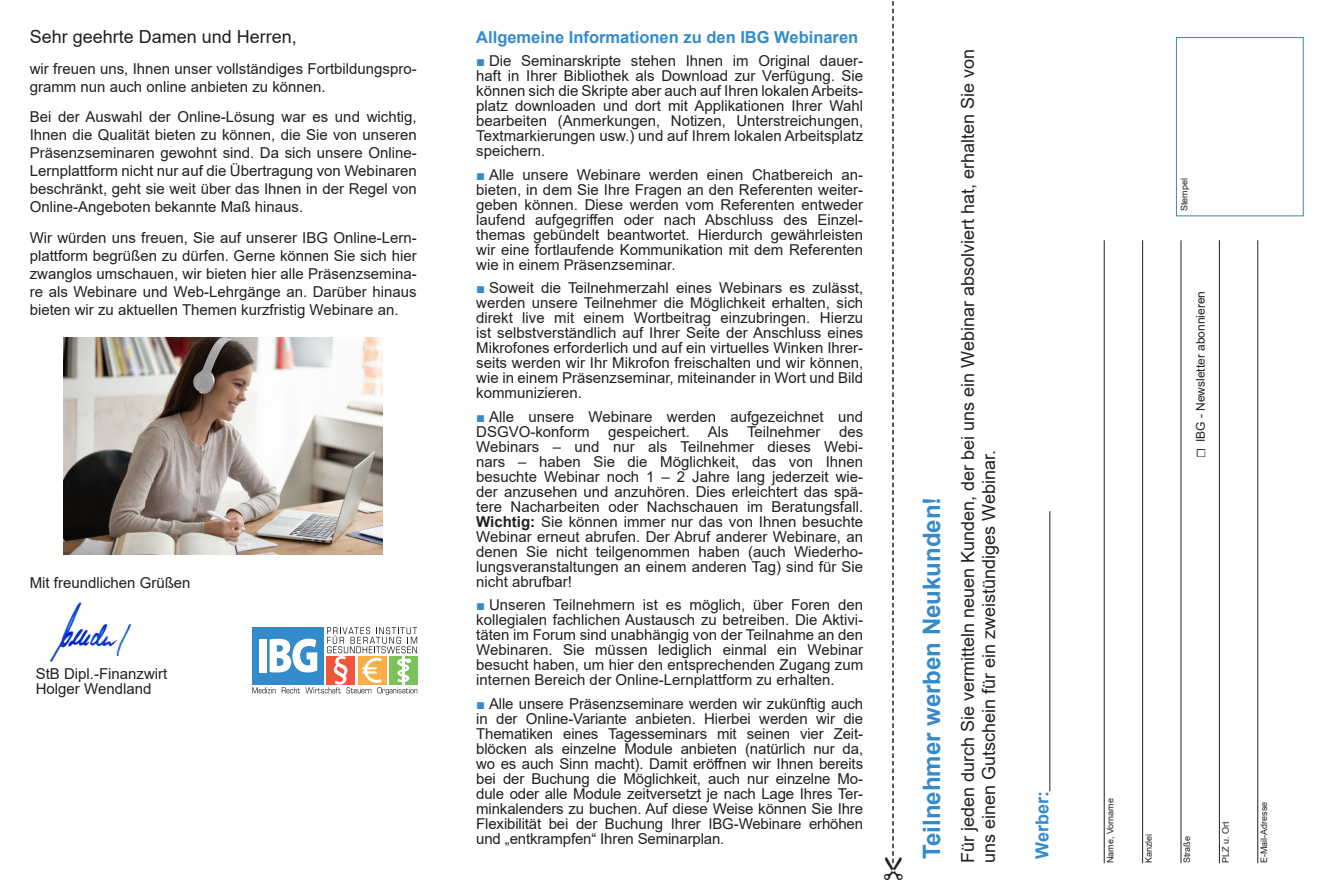
<style>
.page{position:relative;width:1331px;height:893px;background:#fff}
.page>*{position:absolute;margin:0;border:0;box-sizing:border-box;transform-origin:0 0}
.t1{font:700 24px "Arial";color:#348bcb}
.t2{font:18px/21px "Arial";color:#231f20}
.t3{font:700 18px "Arial";color:#348bcb}
.t4{font:700 16.5px "Arial";color:#348bcb}
.t5{font:15px/15px "Arial";color:#231f20;text-align:justify}
.t6{font:12px "Arial";color:#231f20}
.t7{font:9px "Arial";color:#231f20}
.s1{font-family:"Times New Roman";color:#368bc8}
.s2{font-weight:700}
.s3{font-family:"Minion Pro"}
</style>
<div class="page">
<hr style="left:1104px;top:240px;width:1px;height:623px;background:#231f20">
<hr style="left:1142px;top:240px;width:1px;height:623px;background:#231f20">
<hr style="left:1181px;top:240px;width:1px;height:623px;background:#231f20">
<hr style="left:1219px;top:240px;width:1px;height:623px;background:#231f20">
<hr style="left:1257px;top:240px;width:1px;height:623px;background:#231f20">
<div style="left:1176px;top:37px;width:128px;height:179px;border:1px solid #348bcb"></div>
<img style="left:49px;top:603px;width:83px;height:59px">
<div style="left:389px;top:656px;width:29px;height:28px;background:#7ac35c"></div>
<svg style="left:252px;top:627px;width:165px;height:68px"></svg>
<img style="left:64px;top:338px;width:319px;height:216px">
<hr style="left:1049px;top:511px;width:1px;height:280px;background:#231f20">
<svg style="left:892px;top:1px;width:2px;height:863px"></svg>
<p class="t2" style="left:30px;top:26px;width:269px">Sehr geehrte Damen und Herren,</p>
<p class="t5" style="left:30px;top:59px;width:388px;line-height:18px">wir freuen uns, Ihnen unser vollständiges Fortbildungspro&shy;gramm nun auch online anbieten zu können.</p>
<p class="t5" style="left:30px;top:108px;width:388px;line-height:18px">Bei der Auswahl der Online-Lösung war es und wichtig, Ihnen die Qualität bieten zu können, die Sie von unseren Präsenzseminaren gewohnt sind. Da sich unsere Online-Lernplattform nicht nur auf die Übertragung von Webinaren beschränkt, geht sie weit über das Ihnen in der Regel von Online-Angeboten bekannte Maß hinaus.</p>
<p class="t5" style="left:30px;top:229px;width:388px;line-height:18px">Wir würden uns freuen, Sie auf unserer IBG Online-Lern&shy;plattform begrüßen zu dürfen. Gerne können Sie sich hier zwanglos umschauen, wir bieten hier alle Präsenzsemina&shy;re als Webinare und Web-Lehrgänge an. Darüber hinaus bieten wir zu aktuellen Themen kurzfristig Webinare an.</p>
<p class="t5" style="left:30px;top:575px;width:162px">Mit freundlichen Grüßen</p>
<p class="t5" style="left:36px;top:666px;width:133px">StB Dipl.-Finanzwirt<br>Holger Wendland</p>
<p class="t4" style="left:476px;top:25px;width:383px">Allgemeine Informationen zu den IBG Webinaren</p>
<p class="t5" style="left:476px;top:53px;width:388px"><span class="s1">■</span> Die Seminarskripte stehen Ihnen im Original dauer&shy;haft in Ihrer Bibliothek als Download zur Verfügung. Sie können sich die Skripte aber auch auf Ihren lokalen Arbeits&shy;platz downloaden und dort mit Applikationen Ihrer Wahl bearbeiten (Anmerkungen, Notizen, Unterstreichungen, Textmarkierungen usw.) und auf Ihrem lokalen Arbeitsplatz speichern.</p>
<p class="t5" style="left:476px;top:167px;width:388px"><span class="s1">■</span> Alle unsere Webinare werden einen Chatbereich an&shy;bieten, in dem Sie Ihre Fragen an den Referenten weiter&shy;geben können. Diese werden vom Referenten entweder laufend aufgegriffen oder nach Abschluss des Einzel&shy;themas gebündelt beantwortet. Hierdurch gewährleisten wir eine fortlaufende Kommunikation mit dem Referenten wie in einem Präsenzseminar.</p>
<p class="t5" style="left:476px;top:281px;width:388px"><span class="s1">■</span> Soweit die Teilnehmerzahl eines Webinars es zulässt, werden unsere Teilnehmer die Möglichkeit erhalten, sich direkt live mit einem Wortbeitrag einzubringen. Hierzu ist selbstverständlich auf Ihrer Seite der Anschluss eines Mikrofones erforderlich und auf ein virtuelles Winken Ihrer&shy;seits werden wir Ihr Mikrofon freischalten und wir können, wie in einem Präsenzseminar, miteinander in Wort und Bild kommunizieren.</p>
<p class="t5" style="left:476px;top:409px;width:388px"><span class="s1">■</span> Alle unsere Webinare werden aufgezeichnet und DSGVO-konform gespeichert. Als Teilnehmer des Webinars – und nur als Teilnehmer dieses Webi&shy;nars – haben Sie die Möglichkeit, das von Ihnen besuchte Webinar noch 1 – 2 Jahre lang jederzeit wie&shy;der anzusehen und anzuhören. Dies erleichtert das spä&shy;tere Nacharbeiten oder Nachschauen im Beratungsfall.<br><span class="s2">Wichtig:</span> Sie können immer nur das von Ihnen besuchte Webinar erneut abrufen. Der Abruf anderer Webinare, an denen Sie nicht teilgenommen haben (auch Wiederho&shy;lungsveranstaltungen an einem anderen Tag) sind für Sie nicht abrufbar!</p>
<p class="t5" style="left:476px;top:598px;width:388px"><span class="s1">■</span> Unseren Teilnehmern ist es möglich, über Foren den kollegialen fachlichen Austausch zu betreiben. Die Aktivi&shy;täten im Forum sind unabhängig von der Teilnahme an den Webinaren. Sie müssen lediglich einmal ein Webinar besucht haben, um hier den entsprechenden Zugang zum internen Bereich der Online-Lernplattform zu erhalten.</p>
<p class="t5" style="left:476px;top:696px;width:388px"><span class="s1">■</span> Alle unsere Präsenzseminare werden wir zukünftig auch in der Online-Variante anbieten. Hierbei werden wir die Thematiken eines Tagesseminars mit seinen vier Zeit&shy;blöcken als einzelne Module anbieten (natürlich nur da, wo es auch Sinn macht). Damit eröffnen wir Ihnen bereits bei der Buchung die Möglichkeit, auch nur einzelne Mo&shy;dule oder alle Module zeitversetzt je nach Lage Ihres Ter&shy;minkalenders zu buchen. Auf diese Weise können Sie Ihre Flexibilität bei der Buchung Ihrer IBG-Webinare erhöhen und „entkrampfen“ Ihren Seminarplan.</p>
<h1 class="t1" style="left:915px;top:859px;width:364px;rotate:-90deg">Teilnehmer werben Neukunden!</h1>
<p class="t2" style="left:957px;top:863px;width:816px;rotate:-90deg">Für jeden durch Sie vermitteln neuen Kunden, der bei uns ein Webinar absolviert hat, erhalten Sie von uns einen Gutschein für ein zweistündiges Webinar.</p>
<p class="t3" style="left:1029px;top:859px;width:69px;rotate:-90deg">Werber:</p>
<p class="t7" style="left:1178px;top:211px;width:35px;rotate:-90deg">Stempel</p>
<p class="t6" style="left:1192px;top:458px;width:168px;rotate:-90deg"><span class="s3">☐</span> IBG - Newsletter abonnieren</p>
<p class="t7" style="left:1104px;top:863px;width:67px;rotate:-90deg">Name, Vorname</p>
<p class="t7" style="left:1142px;top:863px;width:31px;rotate:-90deg">Kanzlei</p>
<p class="t7" style="left:1181px;top:863px;width:29px;rotate:-90deg">Straße</p>
<p class="t7" style="left:1219px;top:863px;width:43px;rotate:-90deg">PLZ u. Ort</p>
<p class="t7" style="left:1258px;top:863px;width:63px;rotate:-90deg">E-Mail-Adresse</p>
</div>
